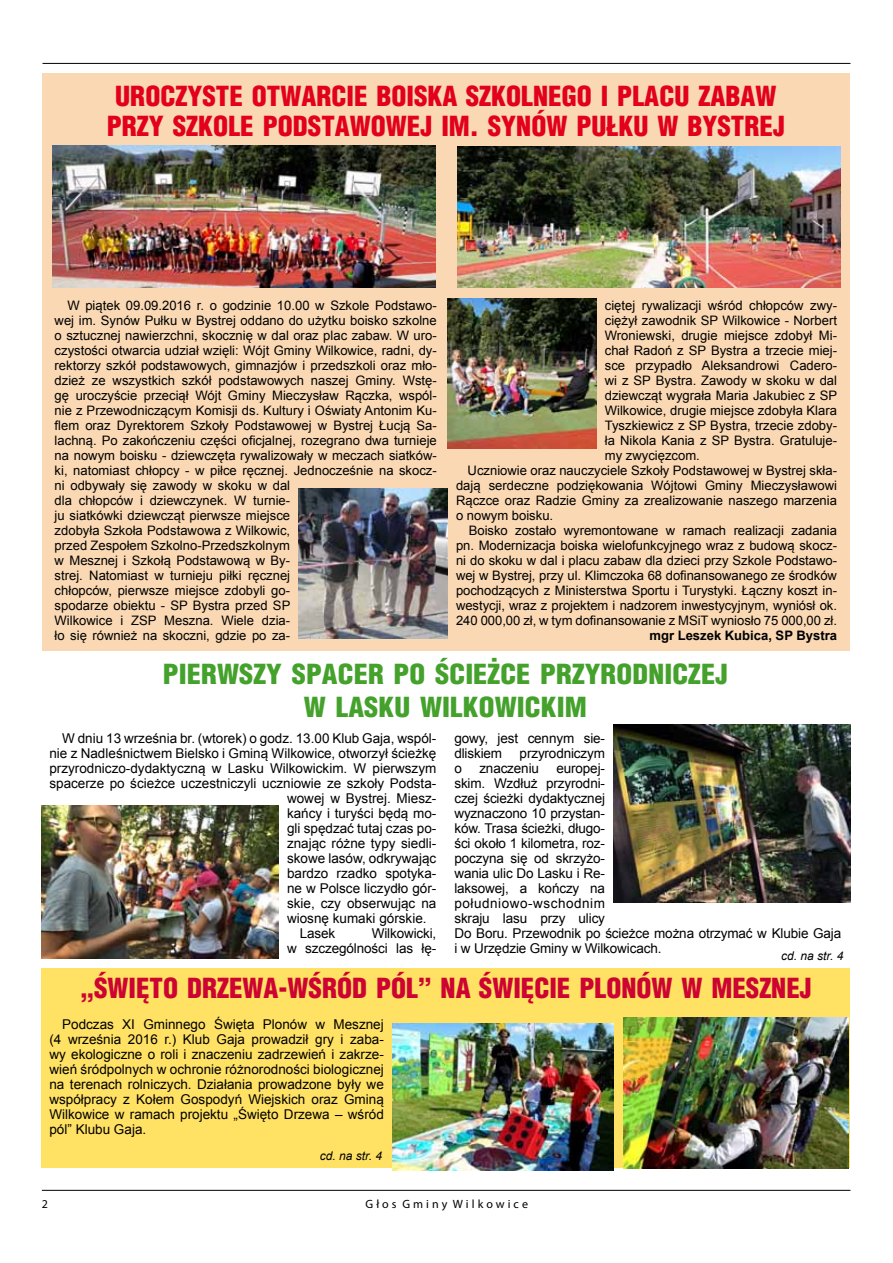
<style>
.page{position:relative;width:893px;height:1263px;background:#fff}
.page>*{position:absolute;margin:0;border:0;box-sizing:border-box;transform-origin:0 0}
.t1{font:900 27px/30px "Switzerland Cond";color:#e2001a;text-align:center}
.t2{font:900 27px/33px "Switzerland Cond";letter-spacing:.005em;color:#44a12b;text-align:center;scale:1.05 1}
.t3{font:900 27px "Switzerland Cond";color:#cd0332}
.t4{font:13.5px/15px "Arial";color:#000}
.t5{font:13.05px/15px "Arial";color:#000}
.t6{font:700 13.05px "Arial";color:#000}
.t7{font:italic 12px "Arial";color:#000}
.t8{font:12px "Myriad Pro";color:#000}
</style>
<div class="page">
<hr style="left:42px;top:1190px;width:808px;height:1px;background:#000">
<hr style="left:43px;top:63px;width:807px;height:1px;background:#000">
<div style="left:41px;top:968px;width:809px;height:200px;background:#ffe163"></div>
<div style="left:43px;top:73px;width:807px;height:578px;background:#f9d8b3"></div>
<img style="left:52px;top:146px;width:384px;height:141px">
<img style="left:457px;top:146px;width:384px;height:141px">
<img style="left:447px;top:299px;width:149px;height:150px">
<img style="left:42px;top:805px;width:236px;height:153px">
<img style="left:613px;top:724px;width:237px;height:178px">
<img style="left:624px;top:1018px;width:225px;height:150px">
<img style="left:392px;top:1024px;width:221px;height:146px">
<img style="left:299px;top:489px;width:148px;height:150px">
<h1 class="t1" style="left:107px;top:81px;width:680px">UROCZYSTE OTWARCIE BOISKA SZKOLNEGO I PLACU ZABAW<br>PRZY SZKOLE PODSTAWOWEJ IM. SYNÓW PUŁKU W BYSTREJ</h1>
<p class="t5" style="left:55px;top:298px;width:384px;text-indent:13px">W piątek 09.09.2016 r. o godzinie 10.00 w Szkole Podstawo&shy;wej im. Synów Pułku w Bystrej oddano do użytku boisko szkolne o sztucznej nawierzchni, skocznię w dal oraz plac zabaw. W uro&shy;czystości otwarcia udział wzięli: Wójt Gminy Wilkowice, radni, dy&shy;rektorzy szkół podstawowych, gimnazjów i przedszkoli oraz mło&shy;dzież ze wszystkich szkół podstawowych naszej Gminy. Wstę&shy;gę uroczyście przeciął Wójt Gminy Mieczysław Rączka, wspól&shy;nie z Przewodniczącym Komisji ds. Kultury i Oświaty Antonim Ku&shy;flem oraz Dyrektorem Szkoły Podstawowej w Bystrej Łucją Sa&shy;lachną. Po zakończeniu części oficjalnej, rozegrano dwa turnieje na nowym boisku - dziewczęta rywalizowały w meczach siatków&shy;ki, natomiast chłopcy - w piłce ręcznej. Jednocześnie na skocz&shy;ni odbywały się zawody w skoku w dal<br>dla chłopców i dziewczynek. W turnie-<br>ju siatkówki dziewcząt pierwsze miejsce<br>zdobyła Szkoła Podstawowa z Wilkowic,<br>przed Zespołem Szkolno-Przedszkolnym<br>w Mesznej i Szkołą Podstawową w By-<br>strej. Natomiast w turnieju piłki ręcznej<br>chłopców, pierwsze miejsce zdobyli go-<br>spodarze obiektu - SP Bystra przed SP<br>Wilkowice i ZSP Meszna. Wiele dzia-<br>ło się również na skoczni, gdzie po za-</p>
<p class="t5" style="left:605px;top:298px;width:234px">ciętej rywalizacji wśród chłopców zwy-</p>
<p class="t5" style="left:605px;top:313px;width:234px">ciężył zawodnik SP Wilkowice - Norbert</p>
<p class="t5" style="left:605px;top:328px;width:234px">Wroniewski, drugie miejsce zdobył Mi-</p>
<p class="t5" style="left:605px;top:343px;width:234px">chał Radoń z SP Bystra a trzecie miej-</p>
<p class="t5" style="left:605px;top:358px;width:234px">sce przypadło Aleksandrowi Cadero-</p>
<p class="t5" style="left:605px;top:373px;width:234px">wi z SP Bystra. Zawody w skoku w dal</p>
<p class="t5" style="left:605px;top:388px;width:234px">dziewcząt wygrała Maria Jakubiec z SP</p>
<p class="t5" style="left:605px;top:403px;width:234px">Wilkowice, drugie miejsce zdobyła Klara</p>
<p class="t5" style="left:605px;top:418px;width:234px">Tyszkiewicz z SP Bystra, trzecie zdoby-</p>
<p class="t5" style="left:605px;top:433px;width:234px">ła Nikola Kania z SP Bystra. Gratuluje-</p>
<p class="t5" style="left:605px;top:448px;width:96px">my zwycięzcom.</p>
<p class="t5" style="left:468px;top:463px;width:371px">Uczniowie oraz nauczyciele Szkoły Podstawowej w Bystrej skła-</p>
<p class="t5" style="left:456px;top:478px;width:382px">dają serdeczne podziękowania Wójtowi Gminy Mieczysławowi</p>
<p class="t5" style="left:456px;top:493px;width:382px">Rączce oraz Radzie Gminy za zrealizowanie naszego marzenia</p>
<p class="t5" style="left:456px;top:508px;width:99px">o nowym boisku.</p>
<p class="t5" style="left:469px;top:523px;width:370px">Boisko zostało wyremontowane w ramach realizacji zadania</p>
<p class="t5" style="left:456px;top:538px;width:383px">pn. Modernizacja boiska wielofunkcyjnego wraz z budową skocz-</p>
<p class="t5" style="left:456px;top:553px;width:383px">ni do skoku w dal i placu zabaw dla dzieci przy Szkole Podstawo-</p>
<p class="t5" style="left:456px;top:568px;width:382px">wej w Bystrej, przy ul. Klimczoka 68 dofinansowanego ze środków</p>
<p class="t5" style="left:456px;top:583px;width:383px">pochodzących z Ministerstwa Sportu i Turystyki. Łączny koszt in-</p>
<p class="t5" style="left:456px;top:598px;width:382px">westycji, wraz z projektem i nadzorem inwestycyjnym, wyniósł ok.</p>
<p class="t5" style="left:456px;top:613px;width:382px">240 000,00 zł, w tym dofinansowanie z MSiT wyniosło 75 000,00 zł.</p>
<p class="t6" style="left:649px;top:627px;width:189px">mgr Leszek Kubica, SP Bystra</p>
<h1 class="t2" style="left:163px;top:656px;width:540px">PIERWSZY SPACER PO ŚCIEŻCE PRZYRODNICZEJ<br>W LASKU WILKOWICKIM</h1>
<p class="t4" style="left:62px;top:730px;width:376px">W dniu 13 września br. (wtorek) o godz. 13.00 Klub Gaja, wspól-</p>
<p class="t4" style="left:49px;top:745px;width:388px">nie z Nadleśnictwem Bielsko i Gminą Wilkowice, otworzył ścieżkę</p>
<p class="t4" style="left:49px;top:760px;width:388px">przyrodniczo-dydaktyczną w Lasku Wilkowickim. W pierwszym</p>
<p class="t4" style="left:49px;top:775px;width:388px">spacerze po ścieżce uczestniczyli uczniowie ze szkoły Podsta-</p>
<p class="t4" style="left:287px;top:790px;width:151px">wowej w Bystrej. Miesz-</p>
<p class="t4" style="left:287px;top:805px;width:151px">kańcy i turyści będą mo-</p>
<p class="t4" style="left:287px;top:820px;width:151px">gli spędzać tutaj czas po-</p>
<p class="t4" style="left:287px;top:835px;width:151px">znając różne typy siedli-</p>
<p class="t4" style="left:287px;top:850px;width:151px">skowe lasów, odkrywając</p>
<p class="t4" style="left:287px;top:865px;width:151px">bardzo rzadko spotyka-</p>
<p class="t4" style="left:287px;top:880px;width:151px">ne w Polsce liczydło gór-</p>
<p class="t4" style="left:287px;top:895px;width:151px">skie, czy obserwując na</p>
<p class="t4" style="left:287px;top:910px;width:141px">wiosnę kumaki górskie.</p>
<p class="t4" style="left:300px;top:925px;width:37px">Lasek</p>
<p class="t4" style="left:287px;top:925px;width:151px;text-align:right">Wilkowicki,<br>w szczególności las łę-</p>
<p class="t4" style="left:454px;top:730px;width:152px">gowy, jest cennym sie&shy;dliskiem</p>
<p class="t4" style="left:520px;top:745px;width:87px">przyrodniczym</p>
<p class="t4" style="left:454px;top:760px;width:388px;text-indent:102px">europej-<br>skim. Wzdłuż przyrodni-<br>czej ścieżki dydaktycznej<br>wyznaczono 10 przystan-<br>ków. Trasa ścieżki, długo-<br>ści około 1 kilometra, roz-<br>poczyna się od skrzyżo-<br>wania ulic Do Lasku i Re-<br>laksowej, a kończy na<br>południowo-wschodnim<br>skraju lasu przy ulicy<br>Do Boru. Przewodnik po ścieżce można otrzymać w Klubie Gaja i w Urzędzie Gminy w Wilkowicach.</p>
<p class="t4" style="left:454px;top:760px;width:9px">o</p>
<p class="t4" style="left:479px;top:760px;width:61px">znaczeniu</p>
<p class="t7" style="left:781px;top:948px;width:64px">cd. na str. 4</p>
<h1 class="t3" style="left:81px;top:971px;width:733px">„ŚWIĘTO DRZEWA-WŚRÓD PÓL” NA ŚWIĘCIE PLONÓW W MESZNEJ</h1>
<p class="t4" style="left:49px;top:1016px;width:336px;text-align:justify;text-indent:13px">Podczas XI Gminnego Święta Plonów w Mesznej (4 września 2016 r.) Klub Gaja prowadził gry i zaba&shy;wy ekologiczne o roli i znaczeniu zadrzewień i zakrze&shy;wień śródpolnych w ochronie różnorodności biologicznej na terenach rolniczych. Działania prowadzone były we współpracy z Kołem Gospodyń Wiejskich oraz Gminą Wilkowice w ramach projektu „Święto Drzewa – wśród pól” Klubu Gaja.</p>
<p class="t7" style="left:320px;top:1147px;width:64px">cd. na str. 4</p>
<p class="t8" style="left:42px;top:1196px;width:8px">2</p>
<p class="t8" style="left:366px;top:1196px;width:164px">G ł o s G m i n y W i l k o w i c e</p>
</div>
